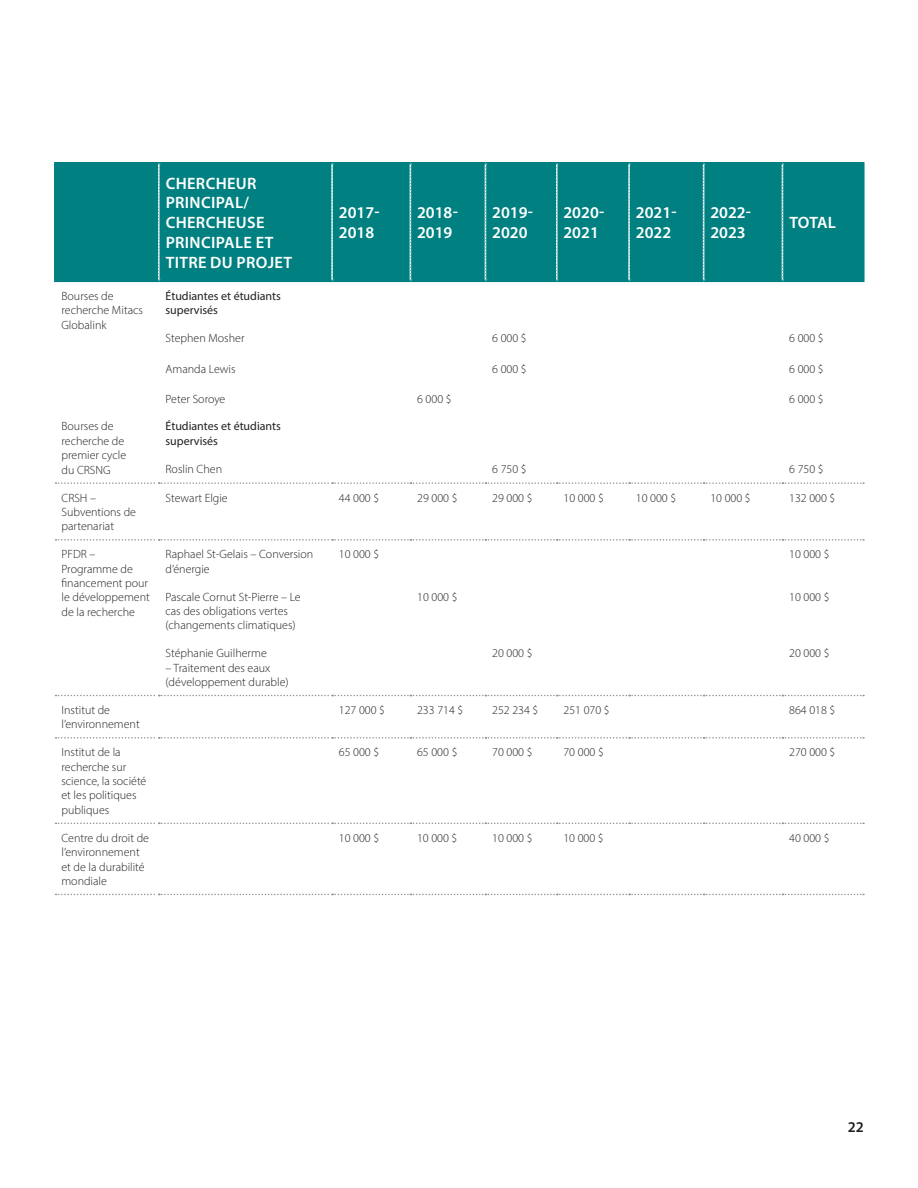
<style>
.page{position:relative;width:918px;height:1188px;background:#fff}
.page>*{position:absolute;margin:0;border:0;box-sizing:border-box;transform-origin:0 0}
.t1{font:600 16.5px/19.8px "Myriad Pro";letter-spacing:.02em;color:#fff}
.t2{font:600 16.5px/19.8px "Myriad Pro";color:#fff}
.t3{font:600 15px "Myriad Pro";color:#231f20}
.t4{font:300 12px/14.4px "Myriad Pro";color:#231f20}
.t5{font:12px/14.4px "Myriad Pro";color:#231f20}
</style>
<div class="page">
<div style="left:55px;top:164px;width:808px;height:117px;background:#008080"></div>
<svg style="left:55px;top:482px;width:809px;height:2px"></svg>
<svg style="left:55px;top:539px;width:809px;height:2px"></svg>
<svg style="left:55px;top:695px;width:809px;height:1px"></svg>
<svg style="left:55px;top:737px;width:809px;height:2px"></svg>
<svg style="left:55px;top:823px;width:809px;height:1px"></svg>
<svg style="left:55px;top:894px;width:809px;height:1px"></svg>
<hr style="left:54px;top:162px;width:105px;height:2px;background:#008080">
<hr style="left:54px;top:163px;width:1px;height:118px;background:#008080">
<hr style="left:159px;top:162px;width:173px;height:2px;background:#008080">
<hr style="left:332px;top:162px;width:78px;height:2px;background:#008080">
<hr style="left:410px;top:162px;width:75px;height:2px;background:#008080">
<hr style="left:485px;top:162px;width:72px;height:2px;background:#008080">
<hr style="left:557px;top:162px;width:72px;height:2px;background:#008080">
<hr style="left:629px;top:162px;width:75px;height:2px;background:#008080">
<hr style="left:704px;top:162px;width:78px;height:2px;background:#008080">
<hr style="left:782px;top:162px;width:83px;height:2px;background:#008080">
<hr style="left:863px;top:163px;width:2px;height:118px;background:#008080">
<hr style="left:54px;top:281px;width:105px;height:1px;background:#008080">
<hr style="left:159px;top:281px;width:173px;height:1px;background:#008080">
<hr style="left:332px;top:281px;width:78px;height:1px;background:#008080">
<hr style="left:410px;top:281px;width:75px;height:1px;background:#008080">
<hr style="left:485px;top:281px;width:72px;height:1px;background:#008080">
<hr style="left:557px;top:281px;width:72px;height:1px;background:#008080">
<hr style="left:629px;top:281px;width:75px;height:1px;background:#008080">
<hr style="left:704px;top:281px;width:78px;height:1px;background:#008080">
<hr style="left:782px;top:281px;width:83px;height:1px;background:#008080">
<svg style="left:158px;top:163px;width:2px;height:118px"></svg>
<svg style="left:331px;top:163px;width:2px;height:118px"></svg>
<svg style="left:410px;top:163px;width:1px;height:118px"></svg>
<svg style="left:485px;top:163px;width:1px;height:118px"></svg>
<svg style="left:556px;top:163px;width:2px;height:118px"></svg>
<svg style="left:628px;top:163px;width:2px;height:118px"></svg>
<svg style="left:703px;top:163px;width:2px;height:118px"></svg>
<svg style="left:782px;top:163px;width:1px;height:118px"></svg>
<h1 class="t1" style="left:166px;top:173px;width:128px">CHERCHEUR<br>PRINCIPAL/<br>CHERCHEUSE<br>PRINCIPALE ET<br>TITRE DU PROJET</h1>
<h1 class="t2" style="left:339px;top:202px;width:42px">2017-<br>2018</h1>
<h1 class="t2" style="left:417px;top:202px;width:42px">2018-<br>2019</h1>
<h1 class="t2" style="left:492px;top:202px;width:42px">2019-<br>2020</h1>
<h1 class="t2" style="left:563px;top:202px;width:42px">2020-<br>2021</h1>
<h1 class="t2" style="left:636px;top:202px;width:42px">2021-<br>2022</h1>
<h1 class="t2" style="left:710px;top:202px;width:42px">2022-<br>2023</h1>
<h1 class="t1" style="left:789px;top:212px;width:48px">TOTAL</h1>
<p class="t4" style="left:61px;top:288px;width:83px">Bourses de recherche Mitacs<br>Globalink</p>
<p class="t5" style="left:166px;top:288px;width:117px">Étudiantes et étudiants supervisés</p>
<p class="t4" style="left:166px;top:331px;width:81px">Stephen Mosher</p>
<p class="t4" style="left:492px;top:331px;width:36px">6 000 $</p>
<p class="t4" style="left:789px;top:331px;width:36px">6 000 $</p>
<p class="t4" style="left:166px;top:361px;width:72px">Amanda Lewis</p>
<p class="t4" style="left:492px;top:361px;width:36px">6 000 $</p>
<p class="t4" style="left:789px;top:361px;width:36px">6 000 $</p>
<p class="t4" style="left:166px;top:391px;width:61px">Peter Soroye</p>
<p class="t4" style="left:417px;top:391px;width:36px">6 000 $</p>
<p class="t4" style="left:789px;top:391px;width:36px">6 000 $</p>
<p class="t4" style="left:61px;top:419px;width:66px">Bourses de recherche de premier cycle du CRSNG</p>
<p class="t5" style="left:166px;top:419px;width:117px">Étudiantes et étudiants supervisés</p>
<p class="t4" style="left:166px;top:461px;width:58px">Roslin Chen</p>
<p class="t4" style="left:492px;top:461px;width:36px">6 750 $</p>
<p class="t4" style="left:789px;top:461px;width:36px">6 750 $</p>
<p class="t4" style="left:61px;top:490px;width:76px">CRSH –<br>Subventions de partenariat</p>
<p class="t4" style="left:166px;top:490px;width:64px">Stewart Elgie</p>
<p class="t4" style="left:339px;top:490px;width:42px">44 000 $</p>
<p class="t4" style="left:417px;top:490px;width:42px">29 000 $</p>
<p class="t4" style="left:492px;top:490px;width:42px">29 000 $</p>
<p class="t4" style="left:563px;top:490px;width:42px">10 000 $</p>
<p class="t4" style="left:636px;top:490px;width:42px">10 000 $</p>
<p class="t4" style="left:710px;top:490px;width:42px">10 000 $</p>
<p class="t4" style="left:789px;top:490px;width:48px">132 000 $</p>
<p class="t4" style="left:61px;top:547px;width:90px">PFDR –<br>Programme de financement pour le développement de la recherche</p>
<p class="t4" style="left:166px;top:547px;width:149px">Raphael St-Gelais – Conversion d’énergie</p>
<p class="t4" style="left:339px;top:547px;width:42px">10 000 $</p>
<p class="t4" style="left:789px;top:547px;width:42px">10 000 $</p>
<p class="t4" style="left:166px;top:589px;width:137px">Pascale Cornut St-Pierre – Le cas des obligations vertes (changements climatiques)</p>
<p class="t4" style="left:417px;top:589px;width:42px">10 000 $</p>
<p class="t4" style="left:789px;top:589px;width:42px">10 000 $</p>
<p class="t4" style="left:166px;top:646px;width:103px">Stéphanie Guilherme</p>
<p class="t4" style="left:166px;top:660px;width:125px">– Traitement des eaux (développement durable)</p>
<p class="t4" style="left:492px;top:646px;width:42px">20 000 $</p>
<p class="t4" style="left:789px;top:646px;width:42px">20 000 $</p>
<p class="t4" style="left:61px;top:703px;width:80px">Institut de l’environnement</p>
<p class="t4" style="left:339px;top:703px;width:48px">127 000 $</p>
<p class="t4" style="left:417px;top:703px;width:48px">233 714 $</p>
<p class="t4" style="left:492px;top:703px;width:48px">252 234 $</p>
<p class="t4" style="left:563px;top:703px;width:48px">251 070 $</p>
<p class="t4" style="left:789px;top:703px;width:48px">864 018 $</p>
<p class="t4" style="left:61px;top:745px;width:86px">Institut de la recherche sur science, la société et les politiques publiques</p>
<p class="t4" style="left:339px;top:745px;width:42px">65 000 $</p>
<p class="t4" style="left:417px;top:745px;width:42px">65 000 $</p>
<p class="t4" style="left:492px;top:745px;width:42px">70 000 $</p>
<p class="t4" style="left:563px;top:745px;width:42px">70 000 $</p>
<p class="t4" style="left:789px;top:745px;width:48px">270 000 $</p>
<p class="t4" style="left:61px;top:830px;width:89px">Centre du droit de l’environnement et de la durabilité mondiale</p>
<p class="t4" style="left:339px;top:830px;width:42px">10 000 $</p>
<p class="t4" style="left:417px;top:830px;width:42px">10 000 $</p>
<p class="t4" style="left:492px;top:830px;width:42px">10 000 $</p>
<p class="t4" style="left:563px;top:830px;width:42px">10 000 $</p>
<p class="t4" style="left:789px;top:830px;width:42px">40 000 $</p>
<p class="t3" style="left:848px;top:1117px;width:18px">22</p>
</div>
